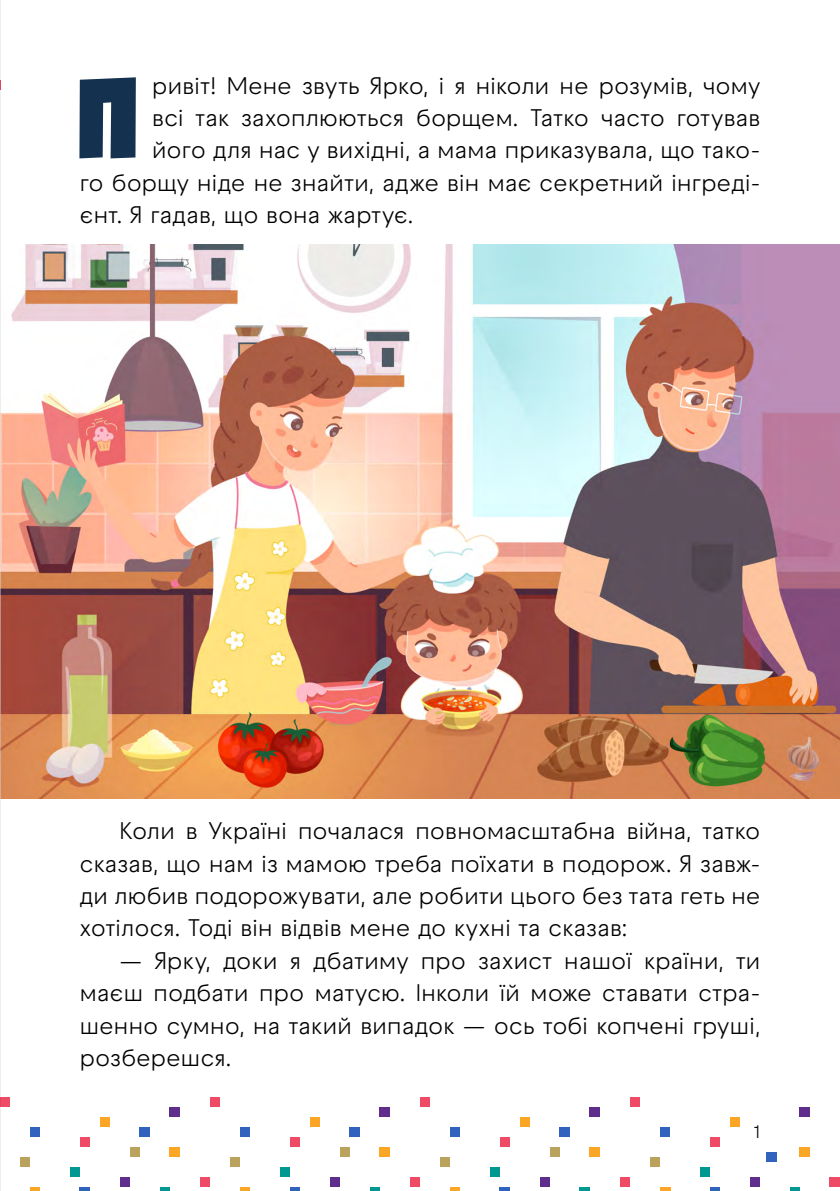
<style>
.page{position:relative;width:840px;height:1191px;background:#fff}
.page>*{position:absolute;margin:0;border:0;box-sizing:border-box;transform-origin:0 0}
.t1{font:900 119.6px "Galpon";color:#14324f}
.t2{font:24px/32.4px "Raptor V3 Premium";letter-spacing:-.015em;color:#000;text-align:justify}
.t3{font:18px "Raptor V3 Premium";color:#000}
</style>
<div class="page">
<img style="left:1px;top:245px;width:838px;height:554px">
<div style="left:169px;top:1107px;width:10px;height:10px;background:#5f2d8c"></div>
<div style="left:119px;top:1177px;width:10px;height:10px;background:#5f2d8c"></div>
<div style="left:99px;top:1117px;width:10px;height:10px;background:#fda625"></div>
<div style="left:169px;top:1147px;width:10px;height:10px;background:#fda625"></div>
<hr style="left:30px;top:1187px;width:10px;height:4px;background:#fda625">
<div style="left:20px;top:1157px;width:10px;height:10px;background:#baa25d"></div>
<div style="left:129px;top:1147px;width:10px;height:10px;background:#baa25d"></div>
<div style="left:80px;top:1137px;width:9px;height:10px;background:#ef4b67"></div>
<div style="left:0;top:1097px;width:10px;height:10px;background:#ef4b67"></div>
<div style="left:199px;top:1177px;width:10px;height:10px;background:#ef4b67"></div>
<div style="left:30px;top:1127px;width:10px;height:10px;background:#3162be"></div>
<hr style="left:80px;top:1187px;width:10px;height:4px;background:#3162be">
<div style="left:139px;top:1127px;width:10px;height:10px;background:#3162be"></div>
<div style="left:70px;top:1167px;width:10px;height:10px;background:#009891"></div>
<hr style="left:159px;top:1187px;width:10px;height:4px;background:#009891">
<div style="left:379px;top:1107px;width:10px;height:10px;background:#5f2d8c"></div>
<div style="left:329px;top:1177px;width:10px;height:10px;background:#5f2d8c"></div>
<div style="left:309px;top:1117px;width:10px;height:10px;background:#fda625"></div>
<div style="left:379px;top:1147px;width:10px;height:10px;background:#fda625"></div>
<hr style="left:239px;top:1187px;width:10px;height:4px;background:#fda625">
<div style="left:229px;top:1157px;width:10px;height:10px;background:#baa25d"></div>
<div style="left:339px;top:1147px;width:10px;height:10px;background:#baa25d"></div>
<div style="left:289px;top:1137px;width:10px;height:10px;background:#ef4b67"></div>
<div style="left:209px;top:1097px;width:10px;height:10px;background:#ef4b67"></div>
<div style="left:409px;top:1177px;width:10px;height:10px;background:#ef4b67"></div>
<div style="left:239px;top:1127px;width:10px;height:10px;background:#3162be"></div>
<hr style="left:289px;top:1187px;width:10px;height:4px;background:#3162be">
<div style="left:349px;top:1127px;width:10px;height:10px;background:#3162be"></div>
<div style="left:279px;top:1167px;width:10px;height:10px;background:#009891"></div>
<hr style="left:369px;top:1187px;width:10px;height:4px;background:#009891">
<div style="left:589px;top:1107px;width:10px;height:10px;background:#5f2d8c"></div>
<div style="left:539px;top:1177px;width:10px;height:10px;background:#5f2d8c"></div>
<div style="left:519px;top:1117px;width:10px;height:10px;background:#fda625"></div>
<div style="left:589px;top:1147px;width:10px;height:10px;background:#fda625"></div>
<hr style="left:449px;top:1187px;width:10px;height:4px;background:#fda625">
<div style="left:439px;top:1157px;width:10px;height:10px;background:#baa25d"></div>
<div style="left:549px;top:1147px;width:10px;height:10px;background:#baa25d"></div>
<div style="left:499px;top:1137px;width:10px;height:10px;background:#ef4b67"></div>
<div style="left:419px;top:1097px;width:10px;height:10px;background:#ef4b67"></div>
<div style="left:619px;top:1177px;width:10px;height:10px;background:#ef4b67"></div>
<div style="left:449px;top:1127px;width:10px;height:10px;background:#3162be"></div>
<hr style="left:499px;top:1187px;width:10px;height:4px;background:#3162be">
<div style="left:559px;top:1127px;width:10px;height:10px;background:#3162be"></div>
<div style="left:489px;top:1167px;width:10px;height:10px;background:#009891"></div>
<hr style="left:579px;top:1187px;width:10px;height:4px;background:#009891">
<div style="left:799px;top:1107px;width:10px;height:10px;background:#5f2d8c"></div>
<div style="left:749px;top:1177px;width:10px;height:10px;background:#5f2d8c"></div>
<div style="left:729px;top:1117px;width:10px;height:10px;background:#fda625"></div>
<div style="left:799px;top:1147px;width:10px;height:10px;background:#fda625"></div>
<hr style="left:659px;top:1187px;width:10px;height:4px;background:#fda625">
<div style="left:649px;top:1157px;width:10px;height:10px;background:#baa25d"></div>
<div style="left:709px;top:1137px;width:10px;height:10px;background:#ef4b67"></div>
<div style="left:629px;top:1097px;width:10px;height:10px;background:#ef4b67"></div>
<div style="left:829px;top:1177px;width:10px;height:10px;background:#ef4b67"></div>
<div style="left:659px;top:1127px;width:10px;height:10px;background:#3162be"></div>
<hr style="left:709px;top:1187px;width:10px;height:4px;background:#3162be">
<div style="left:766px;top:1152px;width:10px;height:10px;background:#3162be"></div>
<div style="left:699px;top:1167px;width:10px;height:10px;background:#009891"></div>
<hr style="left:789px;top:1187px;width:10px;height:4px;background:#009891">
<hr style="left:0;top:0;width:1px;height:1191px;background:#000">
<h1 class="t1" style="left:74px;top:53px;width:67px">П</h1>
<p class="t2" style="left:152px;top:69px;width:609px">ривіт! Мене звуть Ярко, і я ніколи не розумів, чому</p>
<p class="t2" style="left:152px;top:101px;width:609px">всі так захоплюються борщем. Татко часто готував</p>
<p class="t2" style="left:152px;top:134px;width:609px">його для нас у вихідні, а мама приказувала, що тако-</p>
<p class="t2" style="left:79px;top:166px;width:682px">го борщу ніде не знайти, адже він має секретний інгреді-</p>
<p class="t2" style="left:79px;top:199px;width:335px">єнт. Я гадав, що вона жартує.</p>
<p class="t2" style="left:79px;top:814px;width:682px;text-indent:40px">Коли в Україні почалася повномасштабна війна, татко сказав, що нам із мамою треба поїхати в подорож. Я завж&shy;ди любив подорожувати, але робити цього без тата геть не хотілося. Тоді він відвів мене до кухні та сказав:</p>
<p class="t2" style="left:79px;top:944px;width:682px;text-indent:40px">— Ярку, доки я дбатиму про захист нашої країни, ти маєш подбати про матусю. Інколи їй може ставати стра&shy;шенно сумно, на такий випадок — ось тобі копчені груші, розберешся.</p>
<p class="t3" style="left:753px;top:1119px;width:7px">1</p>
</div>
